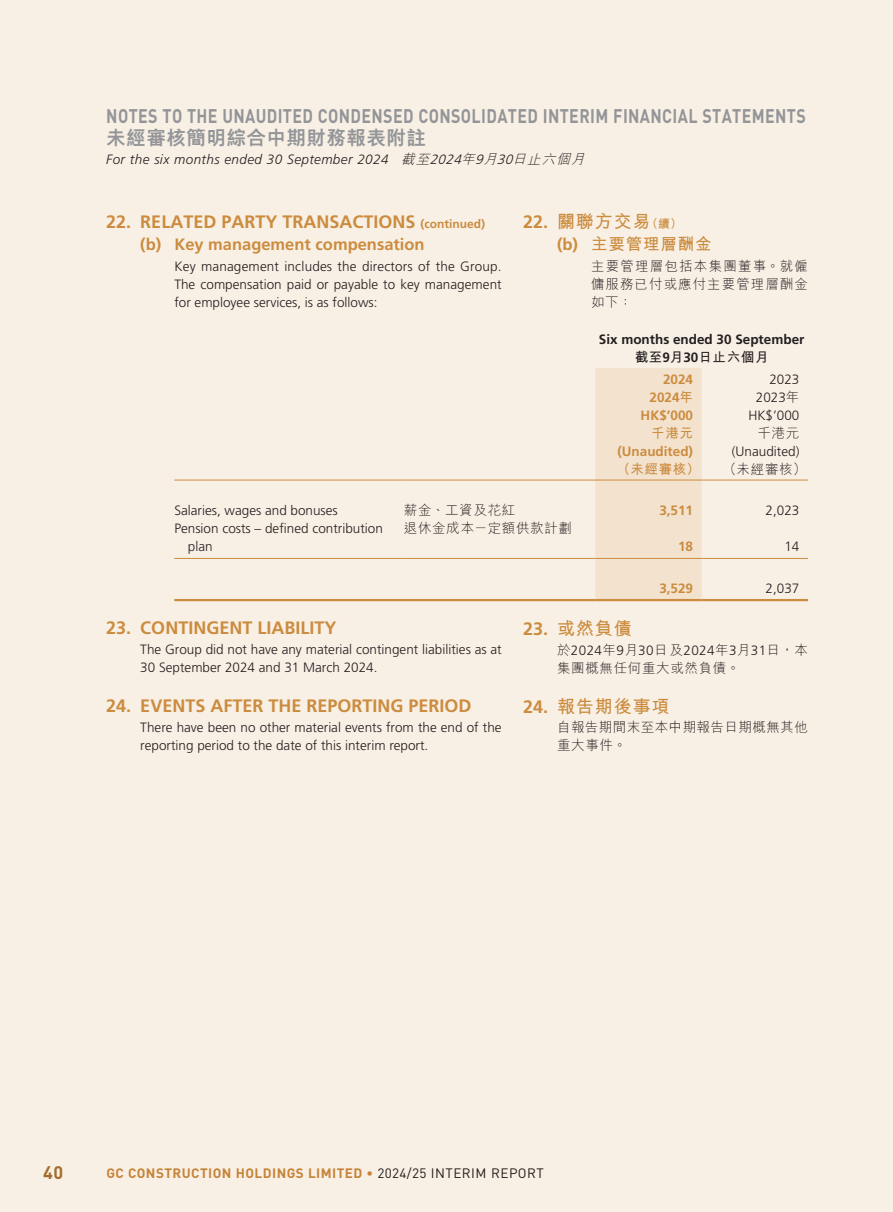
<style>
.page{position:relative;width:893px;height:1212px;background:#f9f0e5}
.page>*{position:absolute;margin:0;border:0;box-sizing:border-box;transform-origin:0 0}
.t1{font:700 19.5px "DIN Pro";letter-spacing:.025em;color:#939598;scale:.82 1}
.t2{font:800 19.5px "M Hei HK";letter-spacing:.025em;color:#939598}
.t3{font:700 18px "Frutiger LT Std";color:#cb8c3f}
.t4{font:700 18px "M Hei HK";letter-spacing:.05em;color:#cb8c3f}
.t5{font:700 18px "DIN Pro";color:#a97433}
.t6{font:700 16.5px "Frutiger LT Std";color:#cb8c3f}
.t7{font:700 16.5px "M Hei HK";letter-spacing:.05em;color:#cb8c3f}
.t8{font:300 13.5px/18px "Frutiger LT Std";color:#231f20}
.t9{font:300 13.5px/18px "M Hei HK";letter-spacing:.05em;color:#231f20;text-align:justify}
.t10{font:italic 300 13.5px "Frutiger LT Std";letter-spacing:.03em;color:#231f20}
.t11{font:700 13.5px "DIN Pro";letter-spacing:.035em;color:#cb8c3f}
.t12{font:700 13.5px "Frutiger LT Std";color:#cb8c3f}
.t13{font:700 13.5px "Frutiger LT Std";color:#231f20}
.t14{font:300 13.5px "Frutiger LT Std";letter-spacing:.03em;color:#231f20}
.t15{font:700 13.5px "M Hei HK";letter-spacing:.05em;color:#231f20}
.t16{font:700 13.5px "M Hei HK";letter-spacing:.05em;color:#cb8c3f}
.s1{font-family:"M Hei HK"}
.s2{font-style:inherit}
.s3{font-size:12px}
.s4{font-family:"Frutiger LT Std"}
.s5{font-weight:400;color:#231f20}
</style>
<div class="page">
<div style="left:595px;top:368px;width:107px;height:231px;background:#f3e2ce"></div>
<hr style="left:174px;top:480px;width:230px;height:1px;background:#cb8c3f">
<hr style="left:404px;top:480px;width:191px;height:1px;background:#cb8c3f">
<hr style="left:595px;top:480px;width:107px;height:1px;background:#cb8c3f">
<hr style="left:702px;top:480px;width:106px;height:1px;background:#cb8c3f">
<hr style="left:174px;top:558px;width:230px;height:1px;background:#cb8c3f">
<hr style="left:404px;top:558px;width:191px;height:1px;background:#cb8c3f">
<hr style="left:595px;top:558px;width:107px;height:1px;background:#cb8c3f">
<hr style="left:702px;top:558px;width:106px;height:1px;background:#cb8c3f">
<hr style="left:174px;top:599px;width:230px;height:2px;background:#cb8c3f">
<hr style="left:404px;top:599px;width:191px;height:2px;background:#cb8c3f">
<hr style="left:595px;top:599px;width:107px;height:2px;background:#cb8c3f">
<hr style="left:702px;top:599px;width:106px;height:2px;background:#cb8c3f">
<h1 class="t1" style="left:106px;top:103px;width:855px">NOTES TO THE UNAUDITED CONDENSED CONSOLIDATED INTERIM FINANCIAL STATEMENTS</h1>
<h1 class="t2" style="left:106px;top:128px;width:321px">未經審核簡明綜合中期財務報表附註</h1>
<p class="t10" style="left:106px;top:152px;width:484px">For the six months ended 30 September 2024 <span class="s1">截至</span><span class="s2">2024</span><span class="s1">年</span><span class="s2">9</span><span class="s1">月</span><span class="s2">30</span><span class="s1">日止六個月</span></p>
<h2 class="t3" style="left:106px;top:211px;width:380px">22. RELATED PARTY TRANSACTIONS <span class="s3">(continued)</span></h2>
<p class="t6" style="left:140px;top:235px;width:286px">(b) Key management compensation</p>
<p class="t8" style="left:174px;top:258px;width:329px;text-align:justify">Key management includes the directors of the Group.<br>The compensation paid or payable to key management for employee services, is as follows:</p>
<h2 class="t4" style="left:523px;top:208px;width:161px"><span class="s4">22.</span> 關聯方交易<span class="s3">（續）</span></h2>
<p class="t7" style="left:557px;top:232px;width:156px"><span class="s4">(b)</span> 主要管理層酬金</p>
<p class="t9" style="left:591px;top:257px;width:218px">主要管理層包括本集團董事。就僱傭服務已付或應付主要管理層酬金如下：</p>
<p class="t13" style="left:599px;top:331px;width:207px">Six months ended 30 September</p>
<p class="t15" style="left:635px;top:347px;width:135px">截至<span class="s4">9</span>月<span class="s4">30</span>日止六個月</p>
<p class="t12" style="left:663px;top:372px;width:32px">2024</p>
<p class="t8" style="left:769px;top:371px;width:32px">2023</p>
<p class="t12" style="left:650px;top:390px;width:45px">2024<span class="s1">年</span></p>
<p class="t8" style="left:756px;top:389px;width:45px">2023<span class="s1">年</span></p>
<p class="t12" style="left:641px;top:407px;width:54px">HK$’000</p>
<p class="t8" style="left:748px;top:407px;width:53px">HK$’000</p>
<p class="t16" style="left:651px;top:423px;width:43px">千港元</p>
<p class="t9" style="left:758px;top:424px;width:43px">千港元</p>
<p class="t12" style="left:617px;top:443px;width:77px">(Unaudited)</p>
<p class="t8" style="left:732px;top:443px;width:69px">(Unaudited)</p>
<p class="t16" style="left:617px;top:459px;width:85px">（未經審核）</p>
<p class="t9" style="left:723px;top:460px;width:85px">（未經審核）</p>
<p class="t8" style="left:174px;top:501px;width:165px">Salaries, wages and bonuses</p>
<p class="t9" style="left:404px;top:500px;width:113px">薪金、工資及花紅</p>
<p class="t12" style="left:659px;top:502px;width:35px">3,511</p>
<p class="t8" style="left:766px;top:501px;width:35px">2,023</p>
<p class="t8" style="left:188px;top:519px;width:197px;text-indent:-14px">Pension costs – defined contribution plan</p>
<p class="t9" style="left:404px;top:518px;width:170px">退休金成本－定額供款計劃</p>
<p class="t12" style="left:678px;top:538px;width:17px">18</p>
<p class="t8" style="left:784px;top:537px;width:17px">14</p>
<p class="t12" style="left:659px;top:580px;width:35px">3,529</p>
<p class="t8" style="left:766px;top:580px;width:35px">2,037</p>
<h2 class="t3" style="left:106px;top:617px;width:232px">23. CONTINGENT LIABILITY</h2>
<p class="t8" style="left:140px;top:641px;width:363px">The Group did not have any material contingent liabilities as at<br>30 September 2024 and 31 March 2024.</p>
<h2 class="t3" style="left:106px;top:695px;width:367px">24. EVENTS AFTER THE REPORTING PERIOD</h2>
<p class="t8" style="left:140px;top:718px;width:363px">There have been no other material events from the end of the reporting period to the date of this interim report.</p>
<h2 class="t4" style="left:523px;top:615px;width:110px"><span class="s4">23.</span> 或然負債</h2>
<p class="t14" style="left:557px;top:642px;width:252px"><span class="s1">於</span>2024<span class="s1">年</span>9<span class="s1">月</span>30<span class="s1">日及</span>2024<span class="s1">年</span>3<span class="s1">月</span>31<span class="s1">日，本</span></p>
<p class="t9" style="left:557px;top:658px;width:184px">集團概無任何重大或然負債。</p>
<h2 class="t4" style="left:523px;top:693px;width:148px"><span class="s4">24.</span> 報告期後事項</h2>
<p class="t9" style="left:557px;top:718px;width:252px">自報告期間末至本中期報告日期概無其他重大事件。</p>
<h2 class="t5" style="left:43px;top:1160px;width:21px">40</h2>
<p class="t11" style="left:106px;top:1163px;width:439px">GC CONSTRUCTION HOLDINGS LIMITED • <span class="s5">2024/25 INTERIM REPORT</span></p>
</div>
